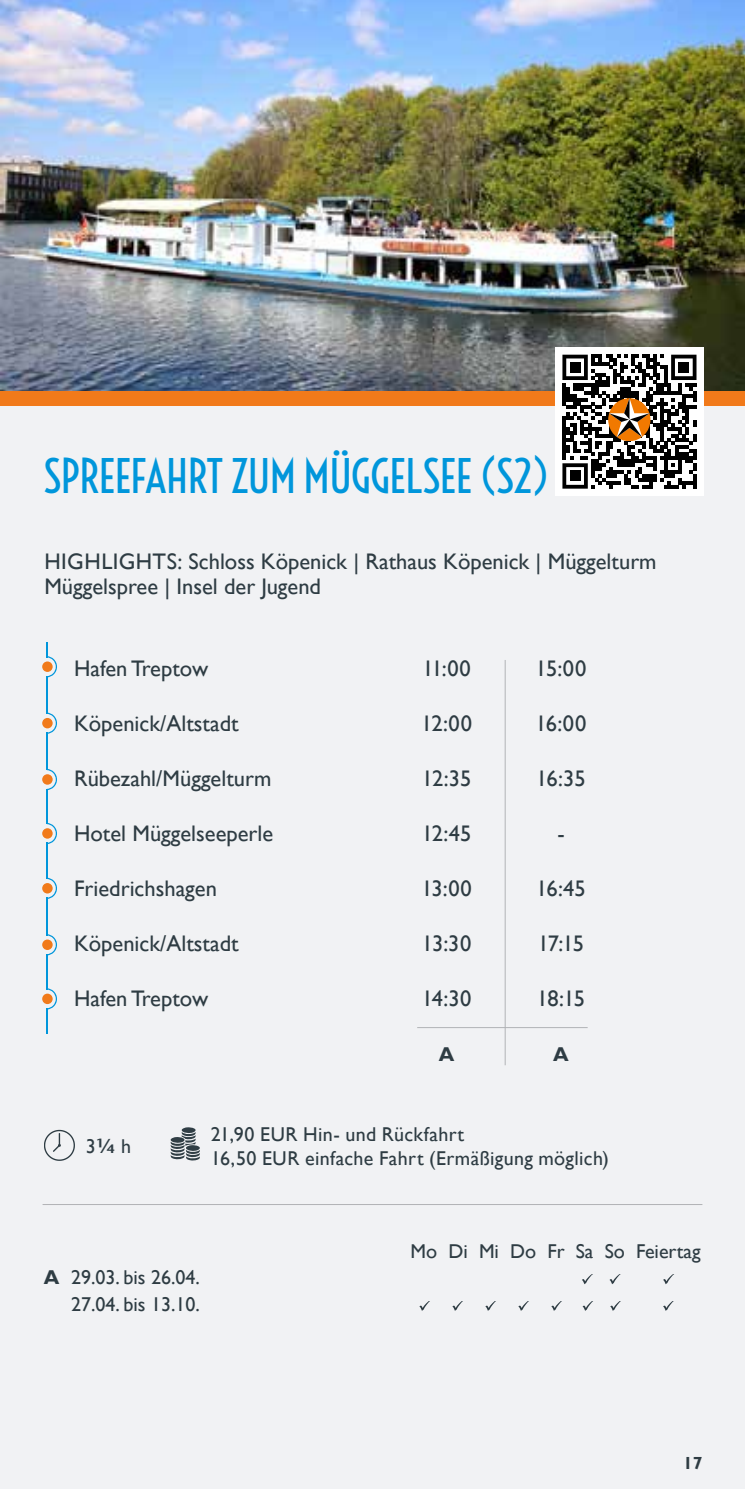
<style>
.page{position:relative;width:745px;height:1489px;background:#fff}
.page>*{position:absolute;margin:0;border:0;box-sizing:border-box;transform-origin:0 0}
.t1{font:45px "Voltaire";letter-spacing:-.04em;color:#0096db}
.t2{font:22.5px/25px "Gill Sans";color:#2e3c43}
.t3{font:20px/24px "Gill Sans";letter-spacing:.015em;color:#2e3c43}
.t4{font:20px "Gill Sans";color:#303e45}
.t5{font:700 20px "Gill Sans";color:#2e3c43}
.t6{font:700 17.5px "Gill Sans";color:#2e3c43}
.s1{font-family:"Stone Sans";font-weight:600}
</style>
<div class="page">
<div style="left:0;top:405px;width:744px;height:1083px;background:#f1f2f4"></div>
<img style="left:0;top:0;width:744px;height:391px">
<svg style="left:170px;top:1126px;width:32px;height:34px"></svg>
<div style="left:0;top:391px;width:744px;height:14px;background:#f17a1a"></div>
<div style="left:555px;top:347px;width:148px;height:149px;background:#fff"></div>
<svg style="left:562px;top:354px;width:134px;height:134px"></svg>
<svg style="left:44px;top:1129px;width:31px;height:31px"></svg>
<svg style="left:46px;top:642px;width:11px;height:50px"></svg>
<div style="left:42px;top:661px;width:11px;height:11px;background:#f17a1a;border-radius:50%"></div>
<hr style="left:46px;top:683px;width:1px;height:31px;background:#0096db">
<div style="left:42px;top:718px;width:11px;height:10px;background:#f17a1a;border-radius:50%"></div>
<svg style="left:46px;top:712px;width:11px;height:93px"></svg>
<div style="left:42px;top:774px;width:11px;height:10px;background:#f17a1a;border-radius:50%"></div>
<hr style="left:46px;top:842px;width:1px;height:37px;background:#0096db">
<hr style="left:46px;top:792px;width:1px;height:32px;background:#0096db">
<div style="left:42px;top:828px;width:11px;height:10px;background:#f17a1a;border-radius:50%"></div>
<svg style="left:46px;top:822px;width:11px;height:38px"></svg>
<div style="left:42px;top:883px;width:11px;height:10px;background:#f17a1a;border-radius:50%"></div>
<div style="left:42px;top:939px;width:11px;height:10px;background:#f17a1a;border-radius:50%"></div>
<div style="left:42px;top:993px;width:11px;height:11px;background:#f17a1a;border-radius:50%"></div>
<svg style="left:46px;top:877px;width:11px;height:157px"></svg>
<svg style="left:581px;top:1274px;width:12px;height:10px"></svg>
<svg style="left:609px;top:1274px;width:11px;height:10px"></svg>
<svg style="left:662px;top:1274px;width:12px;height:10px"></svg>
<hr style="left:43px;top:1203px;width:659px;height:1px;background:#b1b3b6">
<svg style="left:485px;top:1300px;width:11px;height:10px"></svg>
<svg style="left:518px;top:1300px;width:11px;height:10px"></svg>
<svg style="left:551px;top:1300px;width:11px;height:10px"></svg>
<svg style="left:582px;top:1300px;width:11px;height:10px"></svg>
<svg style="left:609px;top:1300px;width:12px;height:10px"></svg>
<svg style="left:452px;top:1300px;width:11px;height:10px"></svg>
<svg style="left:662px;top:1300px;width:12px;height:10px"></svg>
<hr style="left:417px;top:1027px;width:170px;height:1px;background:#b1b3b6">
<hr style="left:504px;top:660px;width:1px;height:405px;background:#b1b3b6">
<svg style="left:419px;top:1300px;width:11px;height:10px"></svg>
<h1 class="t1" style="left:43px;top:448px;width:506px">SPREEFAHRT ZUM MÜGGELSEE (S2)</h1>
<p class="t2" style="left:44px;top:549px;width:613px">HIGHLIGHTS: Schloss Köpenick | Rathaus Köpenick | Müggelturm<br>Müggelspree | Insel der Jugend</p>
<p class="t2" style="left:74px;top:656px;width:136px">Hafen Treptow</p>
<p class="t2" style="left:74px;top:711px;width:166px">Köpenick/Altstadt</p>
<p class="t2" style="left:74px;top:765px;width:199px">Rübezahl/Müggelturm</p>
<p class="t2" style="left:74px;top:820px;width:200px">Hotel Müggelseeperle</p>
<p class="t2" style="left:74px;top:875px;width:144px">Friedrichshagen</p>
<p class="t2" style="left:74px;top:930px;width:166px">Köpenick/Altstadt</p>
<p class="t2" style="left:74px;top:985px;width:136px">Hafen Treptow</p>
<p class="t2" style="left:422px;top:656px;width:50px">11:00</p>
<p class="t2" style="left:421px;top:711px;width:52px">12:00</p>
<p class="t2" style="left:421px;top:765px;width:51px">12:35</p>
<p class="t2" style="left:421px;top:820px;width:51px">12:45</p>
<p class="t2" style="left:421px;top:875px;width:52px">13:00</p>
<p class="t2" style="left:421px;top:930px;width:51px">13:30</p>
<p class="t2" style="left:421px;top:985px;width:51px">14:30</p>
<p class="t5" style="left:438px;top:1041px;width:17px">A</p>
<p class="t2" style="left:535px;top:656px;width:52px">15:00</p>
<p class="t2" style="left:535px;top:711px;width:52px">16:00</p>
<p class="t2" style="left:536px;top:765px;width:51px">16:35</p>
<p class="t2" style="left:557px;top:820px;width:9px">-</p>
<p class="t2" style="left:535px;top:875px;width:51px">16:45</p>
<p class="t2" style="left:537px;top:930px;width:48px">17:15</p>
<p class="t2" style="left:536px;top:985px;width:50px">18:15</p>
<p class="t5" style="left:553px;top:1041px;width:17px">A</p>
<p class="t4" style="left:86px;top:1134px;width:47px">3<span class="s1">¼</span> h</p>
<p class="t3" style="left:210px;top:1122px;width:399px">21,90 EUR Hin- und Rückfahrt<br>16,50 EUR einfache Fahrt (Ermäßigung möglich)</p>
<p class="t5" style="left:44px;top:1265px;width:17px">A</p>
<p class="t3" style="left:71px;top:1264px;width:130px;line-height:26.2px">29.03. bis 26.04.<br>27.04. bis 13.10.</p>
<p class="t3" style="left:410px;top:1239px;width:291px">Mo Di Mi Do Fr Sa So Feiertag</p>
<p class="t6" style="left:682px;top:1452px;width:21px">17</p>
</div>
